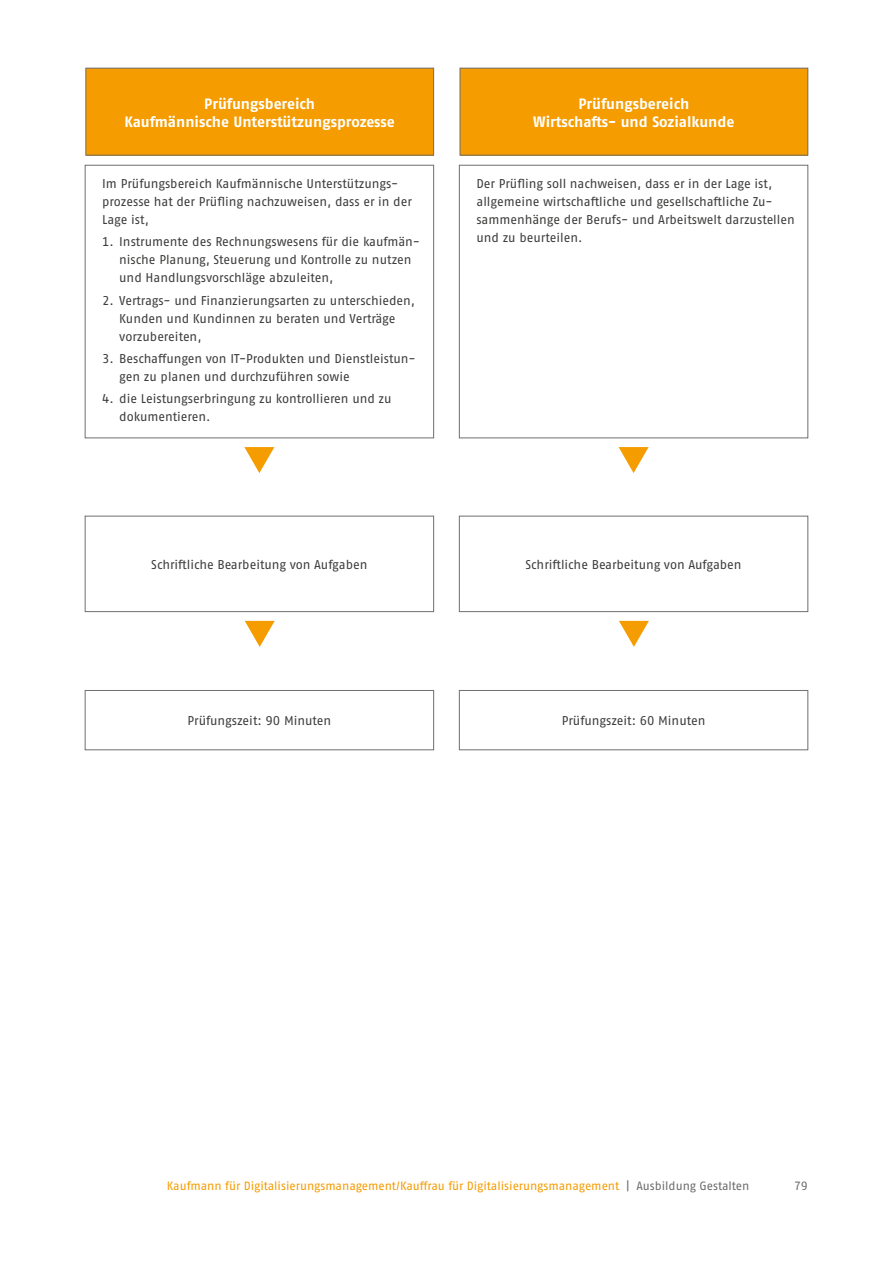
<style>
.page{position:relative;width:893px;height:1263px;background:#fff}
.page>*{position:absolute;margin:0;border:0;box-sizing:border-box;transform-origin:0 0}
.id272{font:700 15px "Fago Pro";letter-spacing:-.005em;color:#fff}
.id269{font:12.75px/18px "Fago Pro";letter-spacing:-.005em;color:#3c3c3b}
.t1{font:12px "Fago Pro";letter-spacing:-.005em;color:#f59c00}
.t2{font:12px "Fago Pro";color:#6b6b6a}
.s1{color:#6b6b6a}
</style>
<div class="page">
<div style="left:86px;top:68px;width:348px;height:87px;background:#f59c00"></div>
<div style="left:460px;top:68px;width:348px;height:87px;background:#f59c00"></div>
<svg style="left:85px;top:165px;width:349px;height:273px"></svg>
<svg style="left:459px;top:165px;width:349px;height:273px"></svg>
<svg style="left:85px;top:516px;width:349px;height:96px"></svg>
<svg style="left:459px;top:516px;width:349px;height:96px"></svg>
<svg style="left:85px;top:690px;width:349px;height:60px"></svg>
<svg style="left:459px;top:690px;width:349px;height:60px"></svg>
<svg style="left:244px;top:447px;width:30px;height:26px"></svg>
<svg style="left:619px;top:447px;width:30px;height:26px"></svg>
<svg style="left:245px;top:621px;width:30px;height:26px"></svg>
<svg style="left:619px;top:621px;width:30px;height:26px"></svg>
<p class="id272" style="left:204px;top:94px;width:112px">Prüfungsbereich</p>
<p class="id272" style="left:124px;top:112px;width:272px">Kaufmännische Unterstützungsprozesse</p>
<p class="id269" style="left:102px;top:175px;width:311px">Im Prüfungsbereich Kaufmännische Unterstützungs&shy;prozesse hat der Prüfling nachzuweisen, dass er in der<br>Lage ist,</p>
<p class="id269" style="left:119px;top:233px;width:302px;text-indent:-17px">1. Instrumente des Rechnungswesens für die kaufmän&shy;nische Planung, Steuerung und Kontrolle zu nutzen und Handlungsvorschläge abzuleiten,</p>
<p class="id269" style="left:119px;top:291px;width:297px;text-indent:-17px">2. Vertrags- und Finanzierungsarten zu unterschieden,<br>Kunden und Kundinnen zu beraten und Verträge vorzubereiten,</p>
<p class="id269" style="left:119px;top:349px;width:298px;text-indent:-17px">3. Beschaffungen von IT-Produkten und Dienstleistun&shy;gen zu planen und durchzuführen sowie</p>
<p class="id269" style="left:119px;top:390px;width:274px;text-indent:-17px">4. die Leistungserbringung zu kontrollieren und zu dokumentieren.</p>
<p class="id272" style="left:578px;top:94px;width:112px">Prüfungsbereich</p>
<p class="id272" style="left:533px;top:112px;width:203px">Wirtschafts- und Sozialkunde</p>
<p class="id269" style="left:476px;top:175px;width:320px">Der Prüfling soll nachweisen, dass er in der Lage ist, allgemeine wirtschaftliche und gesellschaftliche Zu&shy;sammenhänge der Berufs- und Arbeitswelt darzustellen und zu beurteilen.</p>
<p class="id269" style="left:151px;top:555px;width:218px">Schriftliche Bearbeitung von Aufgaben</p>
<p class="id269" style="left:525px;top:555px;width:218px">Schriftliche Bearbeitung von Aufgaben</p>
<p class="id269" style="left:187px;top:712px;width:145px">Prüfungszeit: 90 Minuten</p>
<p class="id269" style="left:562px;top:712px;width:145px">Prüfungszeit: 60 Minuten</p>
<p class="t1" style="left:167px;top:1178px;width:584px">Kaufmann für Digitalisierungsmanagement/Kauffrau für Digitalisierungsmanagement <span class="s1">| Ausbildung Gestalten</span></p>
<p class="t2" style="left:794px;top:1178px;width:15px">79</p>
</div>
